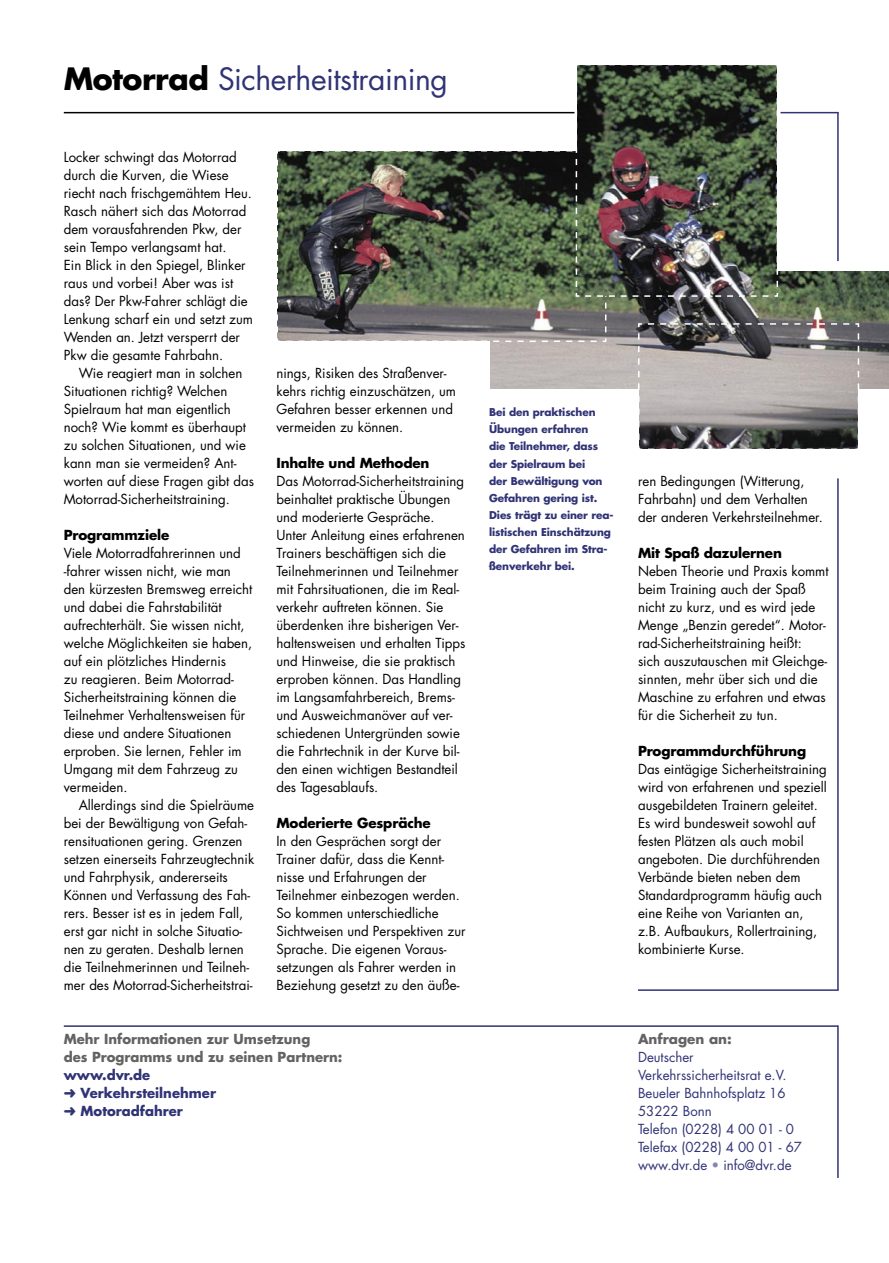
<style>
.page{position:relative;width:889px;height:1263px;background:#fff}
.page>*{position:absolute;margin:0;border:0;box-sizing:border-box;transform-origin:0 0}
.t1{font:30px "Futura";letter-spacing:-.015em;color:#303375}
.t2{font:13.5px/18px "Futura";color:#000}
.t3{font:13.5px/18px "Futura";color:#303375}
.t4{font:700 13.5px "Futura";letter-spacing:-.01em;color:#000}
.t5{font:700 13.5px/18px "Futura";color:#636363}
.t6{font:700 13.5px/18px "Futura";color:#303375}
.t7{font:700 10.5px/17.1px "Futura";letter-spacing:-.01em;color:#303375}
.s1{font-weight:700;color:#000}
.s2{color:#8785b1}
</style>
<div class="page">
<img style="left:860px;top:271px;width:29px;height:118px">
<hr style="left:64px;top:112px;width:510px;height:1px;background:#000">
<hr style="left:837px;top:478px;width:1px;height:512px;background:#303375">
<hr style="left:638px;top:989px;width:200px;height:2px;background:#303375">
<hr style="left:64px;top:1025px;width:774px;height:2px;background:#303375">
<hr style="left:837px;top:1025px;width:1px;height:153px;background:#303375">
<svg style="left:577px;top:65px;width:200px;height:6px"></svg>
<img style="left:276px;top:71px;width:584px;height:378px">
<h1 class="t1" style="left:64px;top:58px;width:386px"><span class="s1">Motorrad</span> Sicherheitstraining</h1>
<p class="t2" style="left:64px;top:148px;width:191px">Locker schwingt das Motorrad durch die Kurven, die Wiese riecht nach frischgemähtem Heu.<br>Rasch nähert sich das Motorrad dem vorausfahrenden Pkw, der sein Tempo verlangsamt hat.<br>Ein Blick in den Spiegel, Blinker raus und vorbei! Aber was ist das? Der Pkw-Fahrer schlägt die<br>Lenkung scharf ein und setzt zum<br>Wenden an. Jetzt versperrt der<br>Pkw die gesamte Fahrbahn.</p>
<p class="t2" style="left:64px;top:364px;width:192px;text-indent:15px">Wie reagiert man in solchen<br>Situationen richtig? Welchen<br>Spielraum hat man eigentlich noch? Wie kommt es überhaupt zu solchen Situationen, und wie kann man sie vermeiden? Ant&shy;worten auf diese Fragen gibt das<br>Motorrad-Sicherheitstraining.</p>
<p class="t4" style="left:64px;top:526px;width:107px">Programmziele</p>
<p class="t2" style="left:64px;top:544px;width:190px">Viele Motorradfahrerinnen und -fahrer wissen nicht, wie man den kürzesten Bremsweg erreicht und dabei die Fahrstabilität aufrechterhält. Sie wissen nicht, welche Möglichkeiten sie haben, auf ein plötzliches Hindernis<br>zu reagieren. Beim Motorrad-<br>Sicherheitstraining können die<br>Teilnehmer Verhaltensweisen für diese und andere Situationen erproben. Sie lernen, Fehler im<br>Umgang mit dem Fahrzeug zu vermeiden.</p>
<p class="t2" style="left:64px;top:796px;width:192px;text-indent:15px">Allerdings sind die Spielräume bei der Bewältigung von Gefah&shy;rensituationen gering. Grenzen setzen einerseits Fahrzeugtechnik und Fahrphysik, andererseits<br>Können und Verfassung des Fah&shy;rers. Besser ist es in jedem Fall, erst gar nicht in solche Situatio&shy;nen zu geraten. Deshalb lernen die Teilnehmerinnen und Teilneh&shy;mer des Motorrad-Sicherheitstrai-</p>
<p class="t2" style="left:276px;top:364px;width:181px">nings, Risiken des Straßenver&shy;kehrs richtig einzuschätzen, um<br>Gefahren besser erkennen und vermeiden zu können.</p>
<p class="t4" style="left:276px;top:454px;width:154px">Inhalte und Methoden</p>
<p class="t2" style="left:276px;top:472px;width:190px">Das Motorrad-Sicherheitstraining beinhaltet praktische Übungen und moderierte Gespräche.<br>Unter Anleitung eines erfahrenen<br>Trainers beschäftigen sich die<br>Teilnehmerinnen und Teilnehmer mit Fahrsituationen, die im Real&shy;verkehr auftreten können. Sie überdenken ihre bisherigen Ver&shy;haltensweisen und erhalten Tipps und Hinweise, die sie praktisch erproben können. Das Handling im Langsamfahrbereich, Brems&shy;und Ausweichmanöver auf ver&shy;schiedenen Untergründen sowie die Fahrtechnik in der Kurve bil&shy;den einen wichtigen Bestandteil des Tagesablaufs.</p>
<p class="t4" style="left:276px;top:814px;width:156px">Moderierte Gespräche</p>
<p class="t2" style="left:276px;top:832px;width:191px">In den Gesprächen sorgt der<br>Trainer dafür, dass die Kennt&shy;nisse und Erfahrungen der<br>Teilnehmer einbezogen werden.<br>So kommen unterschiedliche<br>Sichtweisen und Perspektiven zur<br>Sprache. Die eigenen Voraus&shy;setzungen als Fahrer werden in<br>Beziehung gesetzt zu den äuße-</p>
<p class="t5" style="left:64px;top:1030px;width:280px">Mehr Informationen zur Umsetzung<br>des Programms und zu seinen Partnern:</p>
<p class="t6" style="left:64px;top:1066px;width:154px">www.dvr.de<br>➜ Verkehrsteilnehmer ➜ Motoradfahrer</p>
<p class="t7" style="left:489px;top:403px;width:126px">Bei den praktischen<br>Übungen erfahren<br>die Teilnehmer, dass der Spielraum bei<br>der Bewältigung von<br>Gefahren gering ist.<br>Dies trägt zu einer rea&shy;listischen Einschätzung der Gefahren im Stra&shy;ßenverkehr bei.</p>
<p class="t2" style="left:638px;top:472px;width:186px">ren Bedingungen (Witterung,<br>Fahrbahn) und dem Verhalten der anderen Verkehrsteilnehmer.</p>
<p class="t4" style="left:638px;top:544px;width:145px">Mit Spaß dazulernen</p>
<p class="t2" style="left:638px;top:562px;width:192px">Neben Theorie und Praxis kommt beim Training auch der Spaß nicht zu kurz, und es wird jede<br>Menge „Benzin geredet“. Motor&shy;rad-Sicherheitstraining heißt:<br>sich auszutauschen mit Gleichge&shy;sinnten, mehr über sich und die<br>Maschine zu erfahren und etwas für die Sicherheit zu tun.</p>
<p class="t4" style="left:638px;top:742px;width:170px">Programmdurchführung</p>
<p class="t2" style="left:638px;top:760px;width:190px">Das eintägige Sicherheitstraining wird von erfahrenen und speziell ausgebildeten Trainern geleitet.<br>Es wird bundesweit sowohl auf festen Plätzen als auch mobil angeboten. Die durchführenden<br>Verbände bieten neben dem<br>Standardprogramm häufig auch eine Reihe von Varianten an, z.B. Aufbaukurs, Rollertraining, kombinierte Kurse.</p>
<p class="t5" style="left:638px;top:1030px;width:95px">Anfragen an:</p>
<p class="t3" style="left:638px;top:1048px;width:165px">Deutscher<br>Verkehrssicherheitsrat e.V.<br>Beueler Bahnhofsplatz 16<br>53222 Bonn<br>Telefon (0228) 4 00 01 - 0<br>Telefax (0228) 4 00 01 - 67 www.dvr.de <span class="s2">•</span> info@dvr.de</p>
</div>
